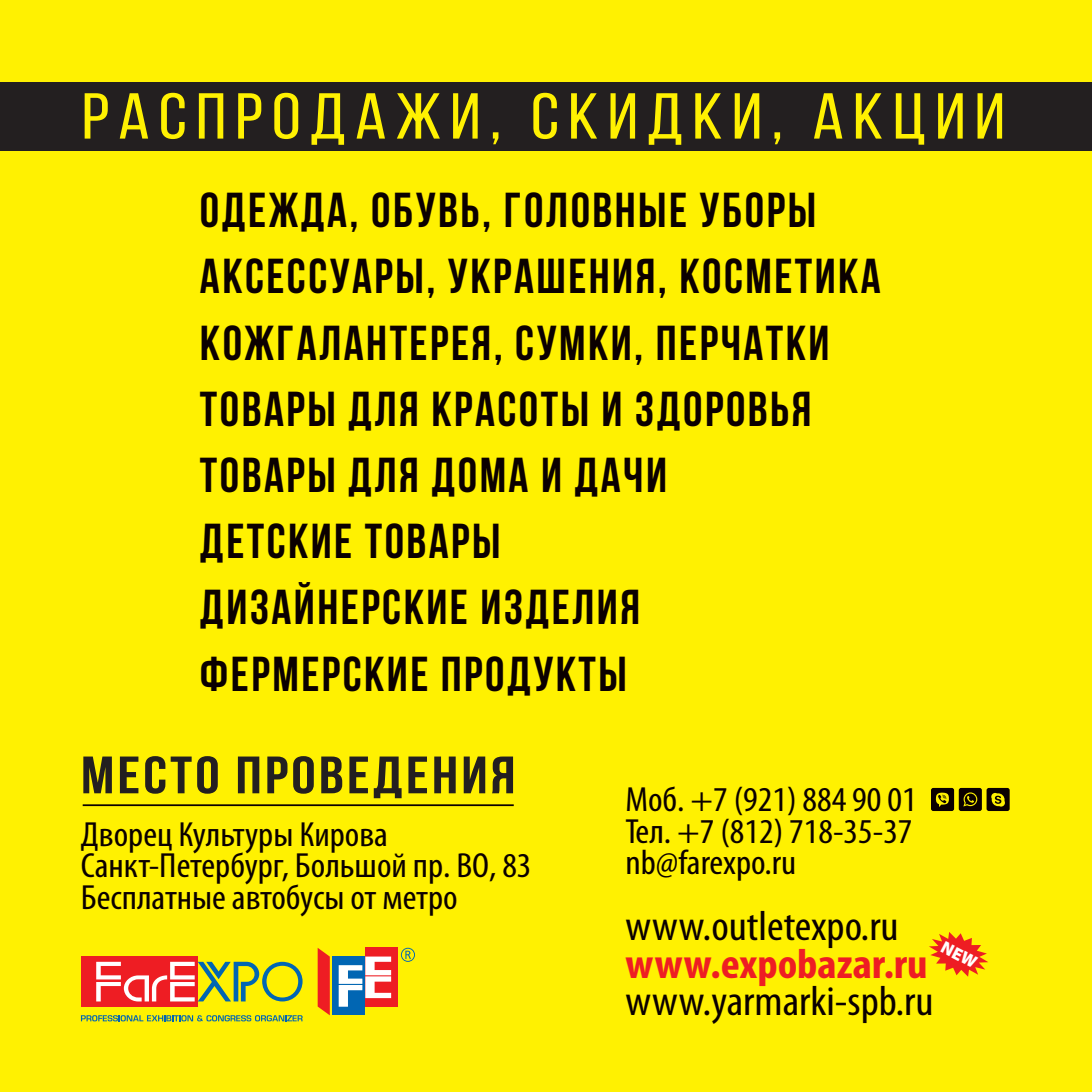
<style>
.page{position:relative;width:1092px;height:1092px;background:#fff}
.page>*{position:absolute;margin:0;border:0;box-sizing:border-box;transform-origin:0 0}
.t1{font:64.75px "Bebas Neue";letter-spacing:.12em;color:#fff101;scale:1.15 1}
.t2{font:700 52.5px "Bebas Neue";letter-spacing:.05em;color:#231f20;scale:1.18 1}
.t3{font:700 49px/66.1px "Bebas Neue";letter-spacing:.05em;color:#0b0000}
.t4{font:condensed 42px "Myriad Pro";color:#0b0000;scale:1.08 1}
.t5{font:700 condensed 42px "Myriad Pro";color:#ee1d23;scale:1.08 1}
.t6{font:condensed 35px/31.5px "Myriad Pro";color:#0b0000;scale:1.08 1}
</style>
<div class="page">
<div style="left:0;top:0;width:1091px;height:1091px;background:#fff101"></div>
<div style="left:0;top:82px;width:1091px;height:69px;background:#231f20"></div>
<hr style="left:83px;top:804px;width:430px;height:2px;background:#0b0000">
<div style="left:930px;top:787px;width:24px;height:24px;background:#0b0000;border-radius:2px"></div>
<svg style="left:935px;top:792px;width:14px;height:15px"></svg>
<div style="left:958px;top:787px;width:23px;height:24px;background:#0b0000;border-radius:2px"></div>
<svg style="left:963px;top:792px;width:14px;height:14px"></svg>
<div style="left:986px;top:787px;width:23px;height:24px;background:#0b0000;border-radius:2px"></div>
<svg style="left:991px;top:793px;width:13px;height:13px"></svg>
<svg style="left:401px;top:947px;width:14px;height:14px"></svg>
<svg style="left:317px;top:948px;width:13px;height:67px"></svg>
<div style="left:332px;top:956px;width:33px;height:59px;background:#0166b3"></div>
<div style="left:365px;top:947px;width:33px;height:59px;background:#ee1d23"></div>
<div style="left:81px;top:956px;width:117px;height:50px;background:#ee1d23"></div>
<svg style="left:96px;top:961px;width:206px;height:40px"></svg>
<svg style="left:338px;top:956px;width:53px;height:50px"></svg>
<svg style="left:81px;top:1015px;width:221px;height:6px"></svg>
<svg style="left:929px;top:932px;width:59px;height:44px"></svg>
<h1 class="t1" style="left:82px;top:81px;width:804px">РАСПРОДАЖИ, СКИДКИ, АКЦИИ</h1>
<p class="t3" style="left:200px;top:177px;width:682px">Одежда, обувь, головные уборы<br>Аксессуары, украшения, косметика<br>Кожгалантерея, сумки, перчатки<br>Товары для красоты и здоровья<br>Товары для дома и дачи<br>Детские товары<br>Дизайнерские изделия<br>Фермерские продукты</p>
<p class="t2" style="left:81px;top:746px;width:370px">МЕСТО ПРОВЕДЕНИЯ</p>
<p class="t6" style="left:81px;top:818px;width:419px">Дворец Культуры Кирова<br>Санкт-Петербург, Большой пр. ВО, 83<br>Бесплатные автобусы от метро</p>
<p class="t6" style="left:625px;top:783px;width:271px;text-align:justify">Моб. +7 (921) 884 90 01<br>Тел. +7 (812) 718-35-37 nb@farexpo.ru</p>
<p class="t4" style="left:625px;top:900px;width:254px">www.outletexpo.ru</p>
<p class="t5" style="left:625px;top:937px;width:281px">www.expobazar.ru</p>
<p class="t4" style="left:625px;top:975px;width:287px">www.yarmarki-spb.ru</p>
</div>
